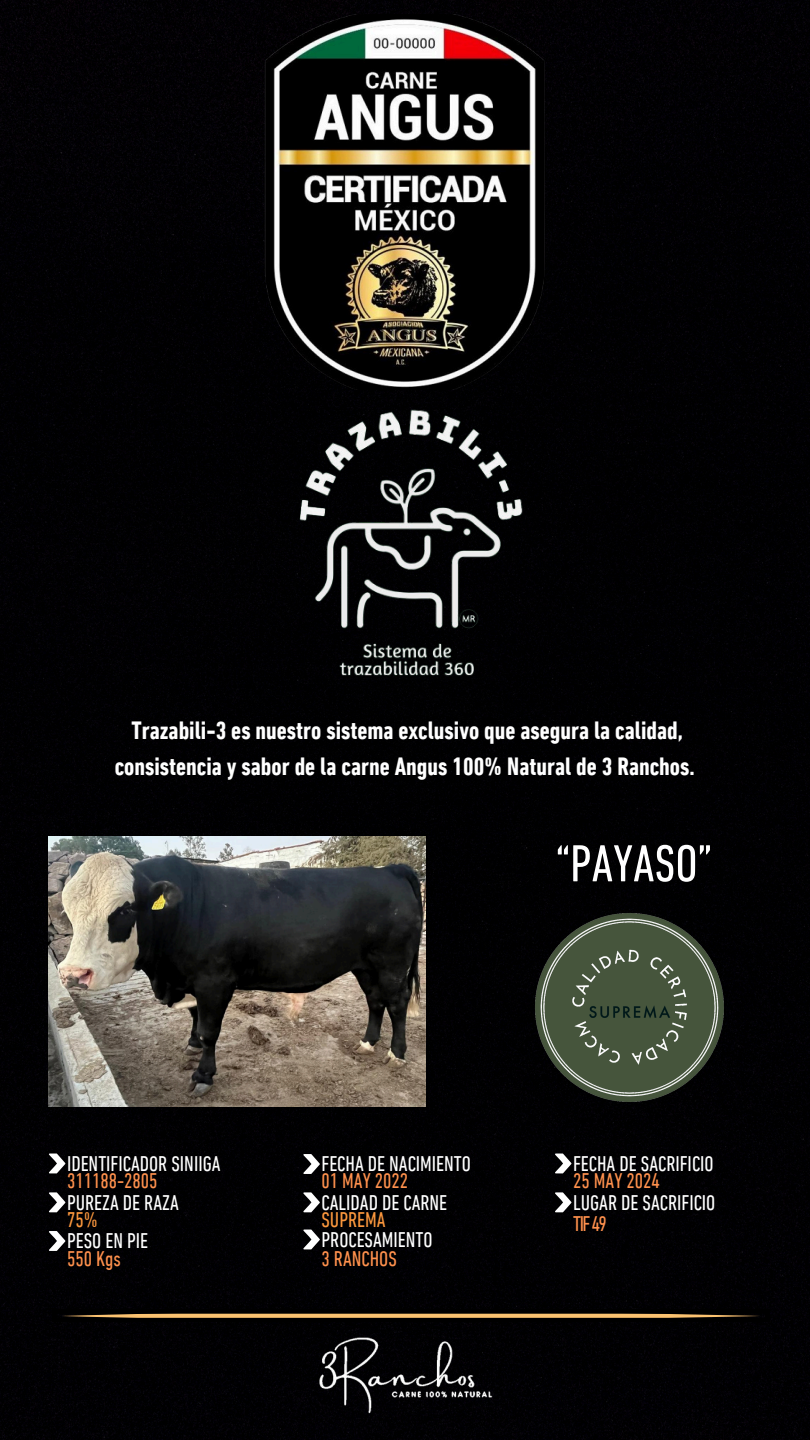
<style>
.page{position:relative;width:810px;height:1440px;background:#000002}
.page>*{position:absolute;margin:0;border:0;box-sizing:border-box;transform-origin:0 0}
.t1{font:condensed 53px "DIN Next LT Pro";color:#fff}
.t2{font:700 condensed 25.5px/35.2px "DIN Next LT Pro";color:#fff;text-align:center}
.t3{font:condensed 21.6px "DIN Next LT Pro";color:#fff}
.t4{font:condensed 21.6px "DIN Next LT Pro";color:#ff914d}
.t5{font:condensed 21.6px "DIN Next LT Pro";color:#fb973d}
</style>
<div class="page">
<img style="left:49px;top:836px;width:376px;height:270px">
<svg style="left:303px;top:1192px;width:17px;height:20px"></svg>
<svg style="left:555px;top:1192px;width:16px;height:20px"></svg>
<svg style="left:303px;top:1230px;width:17px;height:19px"></svg>
<svg style="left:555px;top:1154px;width:16px;height:19px"></svg>
<svg style="left:303px;top:1154px;width:17px;height:20px"></svg>
<svg style="left:49px;top:1192px;width:16px;height:20px"></svg>
<svg style="left:49px;top:1231px;width:16px;height:20px"></svg>
<svg style="left:49px;top:1154px;width:16px;height:19px"></svg>
<img style="left:314px;top:1334px;width:182px;height:81px">
<img style="left:529px;top:907px;width:200px;height:200px">
<img style="left:248px;top:15px;width:313px;height:374px">
<img style="left:280px;top:389px;width:250px;height:310px">
<svg style="left:52px;top:1310px;width:717px;height:12px;background:#493820"></svg>
<h3 class="t2" style="left:115px;top:715px;width:581px">Trazabili-3 es nuestro sistema exclusivo que asegura la calidad, consistencia y sabor de la carne Angus 100% Natural de 3 Ranchos.</h3>
<h3 class="t1" style="left:556px;top:842px;width:158px">“PAYASO”</h3>
<p class="t3" style="left:67px;top:1155px;width:155px">IDENTIFICADOR SINIIGA</p>
<p class="t4" style="left:67px;top:1172px;width:92px">311188-2805</p>
<p class="t3" style="left:67px;top:1194px;width:113px">PUREZA DE RAZA</p>
<h3 class="t5" style="left:67px;top:1211px;width:32px">75%</h3>
<p class="t3" style="left:67px;top:1232px;width:83px">PESO EN PIE</p>
<h3 class="t4" style="left:67px;top:1249px;width:56px">550 Kgs</h3>
<p class="t3" style="left:321px;top:1155px;width:151px">FECHA DE NACIMIENTO</p>
<h3 class="t4" style="left:321px;top:1172px;width:88px">01 MAY 2022</h3>
<p class="t3" style="left:321px;top:1194px;width:127px">CALIDAD DE CARNE</p>
<h2 class="t5" style="left:321px;top:1211px;width:66px">SUPREMA</h2>
<p class="t3" style="left:321px;top:1231px;width:113px">PROCESAMIENTO</p>
<p class="t4" style="left:321px;top:1249px;width:77px">3 RANCHOS</p>
<p class="t3" style="left:573px;top:1155px;width:142px">FECHA DE SACRIFICIO</p>
<p class="t4" style="left:573px;top:1172px;width:88px">25 MAY 2024</p>
<p class="t3" style="left:573px;top:1194px;width:144px">LUGAR DE SACRIFICIO</p>
<h1 class="t4" style="left:573px;top:1215px;width:35px">TIF49</h1>
</div>
